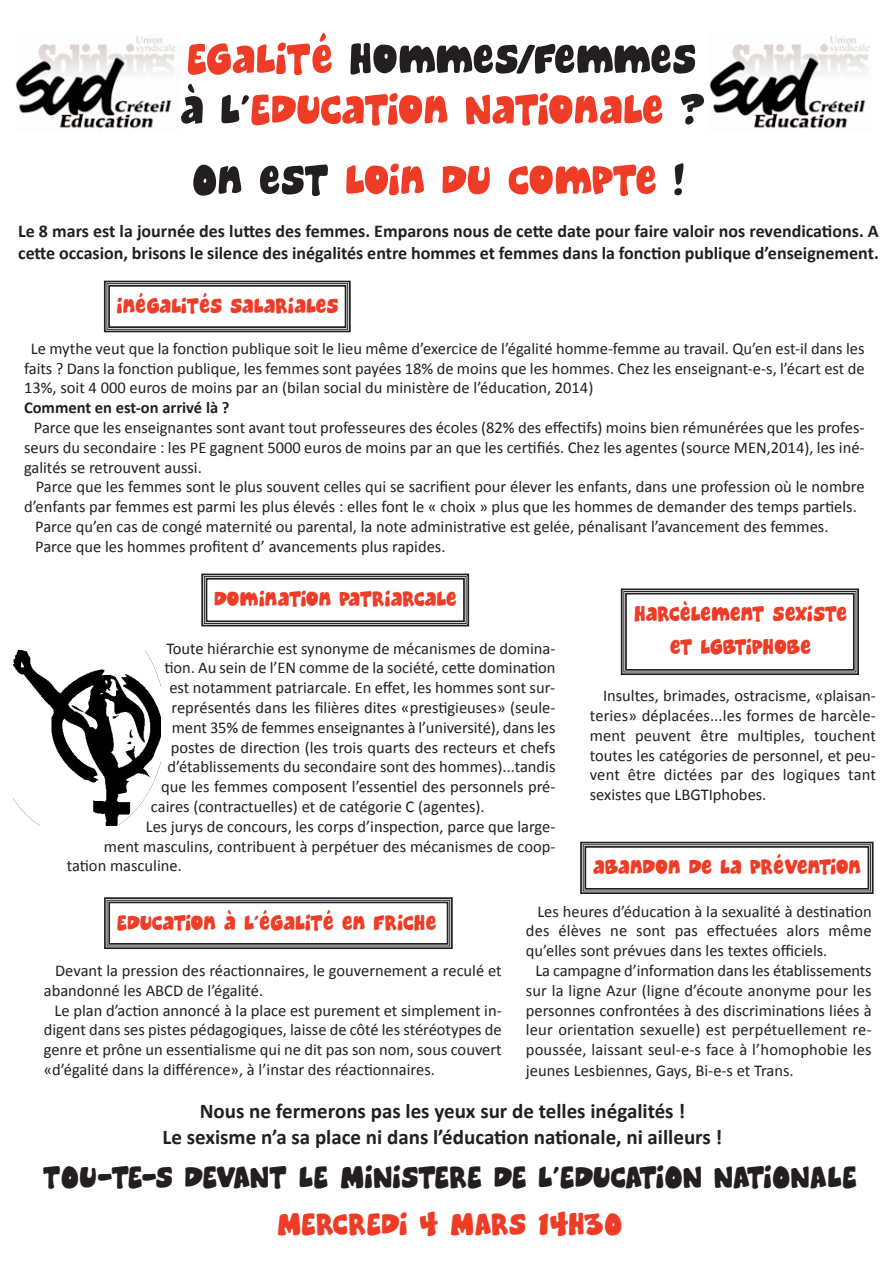
<style>
.page{position:relative;width:893px;height:1263px;background:#fff}
.page>*{position:absolute;margin:0;border:0;box-sizing:border-box;transform-origin:0 0}
.t1{font:54px "Cheeseburger";letter-spacing:-.025em;color:#ef3c27}
.t2{font:54px "Cheeseburger";letter-spacing:-.01em;color:#231f20}
.t3{font:39px "Cheeseburger";color:#231f20}
.t4{font:39px "Cheeseburger";color:#ef3c27}
.t5{font:27px "Cheeseburger";color:#ef3c27}
.t6{font:27px/32.4px "Cheeseburger";letter-spacing:-.025em;color:#ef3c27;text-align:center}
.t7{font:27px "Cheeseburger";letter-spacing:-.02em;color:#ef3c27}
.t8{font:700 21px/25.2px "Calibri";color:#231f20;text-align:center}
.t9{font:700 18px/21.6px "Calibri";color:#231f20}
.t10{font:16.5px/19.8px "Calibri";color:#231f20;text-align:justify}
.t11{font:700 16.5px "Calibri";color:#231f20}
.s1{color:#ef3c27}
.s2{color:#231f20}
</style>
<div class="page">
<img style="left:15px;top:36px;width:161px;height:93px">
<img style="left:709px;top:36px;width:161px;height:93px">
<div style="left:104px;top:281px;width:247px;height:51px;border:2px solid #231f20"></div>
<div style="left:106px;top:283px;width:242px;height:47px;border:1px solid #231f20"></div>
<div style="left:108px;top:285px;width:238px;height:43px;border:2px solid #231f20"></div>
<div style="left:621px;top:588px;width:238px;height:87px;border:2px solid #231f20"></div>
<div style="left:623px;top:591px;width:233px;height:81px;border:1px solid #231f20"></div>
<div style="left:625px;top:593px;width:230px;height:78px;border:2px solid #231f20"></div>
<div style="left:104px;top:897px;width:349px;height:52px;border:2px solid #231f20"></div>
<div style="left:107px;top:900px;width:343px;height:46px;border:1px solid #231f20"></div>
<div style="left:108px;top:901px;width:340px;height:44px;border:2px solid #231f20"></div>
<div style="left:580px;top:842px;width:294px;height:52px;border:2px solid #231f20"></div>
<div style="left:583px;top:844px;width:288px;height:47px;border:1px solid #231f20"></div>
<div style="left:584px;top:846px;width:285px;height:44px;border:2px solid #231f20"></div>
<div style="left:201px;top:574px;width:268px;height:52px;border:2px solid #231f20"></div>
<div style="left:204px;top:576px;width:263px;height:48px;border:1px solid #231f20"></div>
<div style="left:206px;top:578px;width:259px;height:44px;border:2px solid #231f20"></div>
<img style="left:13px;top:651px;width:147px;height:174px">
<h1 class="t2" style="left:185px;top:32px;width:511px"><span class="s1">Egalité</span> hommes/femmes</h1>
<h1 class="t1" style="left:179px;top:83px;width:527px"><span class="s2">à l’</span>Education Nationale <span class="s2">?</span></h1>
<h1 class="t1" style="left:191px;top:153px;width:494px"><span class="s2">On est</span> loin du compte <span class="s2">!</span></h1>
<p class="t9" style="left:18px;top:222px;width:862px">Le 8 mars est la journée des luttes des femmes. Emparons nous de cette date pour faire valoir nos revendications. A cette occasion, brisons le silence des inégalités entre hommes et femmes dans la fonction publique d’enseignement.</p>
<h3 class="t5" style="left:116px;top:293px;width:224px">Inégalités salariales</h3>
<p class="t10" style="left:24px;top:340px;width:842px;text-indent:7px">Le mythe veut que la fonction publique soit le lieu même d’exercice de l’égalité homme-femme au travail. Qu’en est-il dans les faits ? Dans la fonction publique, les femmes sont payées 18% de moins que les hommes. Chez les enseignant-e-s, l’écart est de 13%, soit 4 000 euros de moins par an (bilan social du ministère de l’éducation, 2014)</p>
<p class="t11" style="left:24px;top:401px;width:207px">Comment en est-on arrivé là ?</p>
<p class="t10" style="left:24px;top:419px;width:842px;text-indent:10px">Parce que les enseignantes sont avant tout professeures des écoles (82% des effectifs) moins bien rémunérées que les profes&shy;seurs du secondaire : les PE gagnent 5000 euros de moins par an que les certifiés. Chez les agentes (source MEN,2014), les iné&shy;galités se retrouvent aussi.</p>
<p class="t10" style="left:36px;top:478px;width:830px">Parce que les femmes sont le plus souvent celles qui se sacrifient pour élever les enfants, dans une profession où le nombre</p>
<p class="t10" style="left:24px;top:498px;width:834px">d’enfants par femmes est parmi les plus élevés : elles font le « choix » plus que les hommes de demander des temps partiels.</p>
<p class="t10" style="left:35px;top:518px;width:795px">Parce qu’en cas de congé maternité ou parental, la note administrative est gelée, pénalisant l’avancement des femmes.</p>
<p class="t10" style="left:35px;top:538px;width:412px">Parce que les hommes profitent d’ avancements plus rapides.</p>
<h3 class="t5" style="left:213px;top:586px;width:244px">Domination patriarcale</h3>
<p class="t10" style="left:166px;top:639px;width:391px">Toute hiérarchie est synonyme de mécanismes de domina-</p>
<p class="t10" style="left:164px;top:659px;width:393px">tion. Au sein de l’EN comme de la société, cette domination</p>
<p class="t10" style="left:169px;top:679px;width:387px">est notamment patriarcale. En effet, les hommes sont sur-</p>
<p class="t10" style="left:172px;top:699px;width:385px">représentés dans les filières dites «prestigieuses» (seule-</p>
<p class="t10" style="left:172px;top:719px;width:385px">ment 35% de femmes enseignantes à l’université), dans les</p>
<p class="t10" style="left:171px;top:738px;width:386px">postes de direction (les trois quarts des recteurs et chefs</p>
<p class="t10" style="left:167px;top:758px;width:390px">d’établissements du secondaire sont des hommes)...tandis</p>
<p class="t10" style="left:161px;top:778px;width:396px">que les femmes composent l’essentiel des personnels pré-</p>
<p class="t10" style="left:151px;top:798px;width:335px">caires (contractuelles) et de catégorie C (agentes).</p>
<p class="t10" style="left:146px;top:818px;width:411px">Les jurys de concours, les corps d’inspection, parce que large-</p>
<p class="t10" style="left:104px;top:837px;width:453px">ment masculins, contribuent à perpétuer des mécanismes de coop-</p>
<p class="t10" style="left:67px;top:857px;width:117px">tation masculine.</p>
<h3 class="t6" style="left:633px;top:598px;width:215px">Harcèlement sexiste et LGBTIphobe</h3>
<p class="t10" style="left:590px;top:687px;width:288px;text-indent:13px">Insultes, brimades, ostracisme, «plaisan&shy;teries» déplacées...les formes de harcèle&shy;ment peuvent être multiples, touchent toutes les catégories de personnel, et peu&shy;vent être dictées par des logiques tant sexistes que LBGTIphobes.</p>
<h3 class="t7" style="left:592px;top:854px;width:270px">abandon de la Prévention</h3>
<h3 class="t5" style="left:116px;top:909px;width:321px">Education à l’égalité en friche</h3>
<p class="t10" style="left:44px;top:962px;width:459px;text-indent:11px">Devant la pression des réactionnaires, le gouvernement a reculé et abandonné les ABCD de l’égalité.</p>
<p class="t10" style="left:44px;top:1001px;width:459px;text-indent:11px">Le plan d’action annoncé à la place est purement et simplement in&shy;digent dans ses pistes pédagogiques, laisse de côté les stéréotypes de genre et prône un essentialisme qui ne dit pas son nom, sous couvert «d’égalité dans la différence», à l’instar des réactionnaires.</p>
<p class="t10" style="left:537px;top:902px;width:336px">Les heures d’éducation à la sexualité à destination</p>
<p class="t10" style="left:526px;top:922px;width:347px">des élèves ne sont pas effectuées alors même</p>
<p class="t10" style="left:526px;top:942px;width:303px">qu’elles sont prévues dans les textes officiels.</p>
<p class="t10" style="left:535px;top:962px;width:338px">La campagne d’information dans les établissements</p>
<p class="t10" style="left:526px;top:982px;width:347px">sur la ligne Azur (ligne d’écoute anonyme pour les</p>
<p class="t10" style="left:526px;top:1001px;width:347px">personnes confrontées à des discriminations liées à</p>
<p class="t10" style="left:526px;top:1021px;width:347px">leur orientation sexuelle) est perpétuellement re-</p>
<p class="t10" style="left:526px;top:1041px;width:347px">poussée, laissant seul-e-s face à l’homophobie les</p>
<p class="t10" style="left:526px;top:1062px;width:269px">jeunes Lesbiennes, Gays, Bi-e-s et Trans.</p>
<p class="t8" style="left:163px;top:1100px;width:561px">Nous ne fermerons pas les yeux sur de telles inégalités !<br>Le sexisme n’a sa place ni dans l’éducation nationale, ni ailleurs !</p>
<h2 class="t3" style="left:42px;top:1158px;width:816px">tOU-TE-S DEVANT LE MINISTERE DE L’EDUCATION NATIONALE</h2>
<h2 class="t4" style="left:276px;top:1205px;width:347px">MERCREDI 4 MARS 14H30</h2>
</div>
